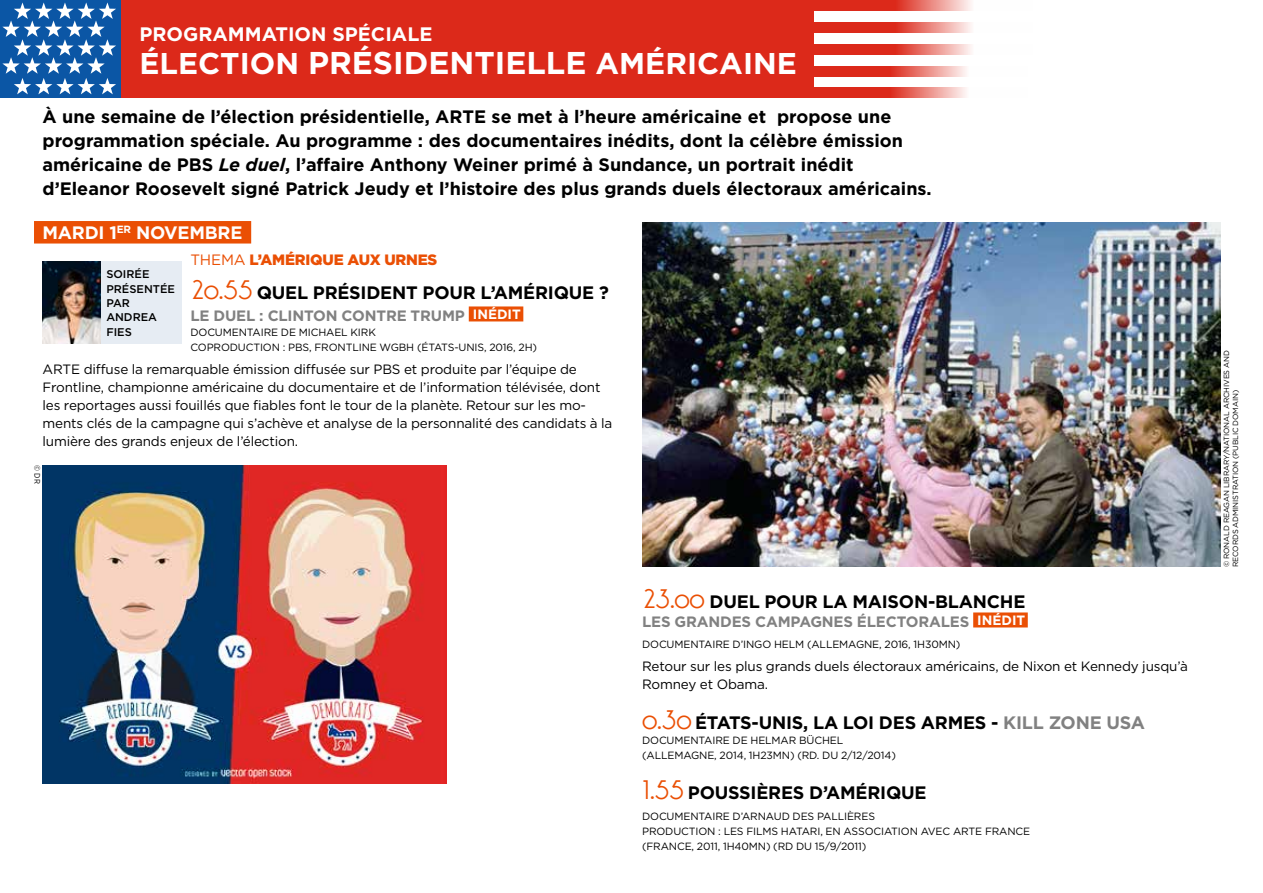
<style>
.page{position:relative;width:1263px;height:893px;background:#fff}
.page>*{position:absolute;margin:0;border:0;box-sizing:border-box;transform-origin:0 0}
.t1{font:700 30px "Gotham";color:#fff}
.t2{font:700 19.5px "Gotham";color:#fff}
.t3{font:700 18px/24px "Gotham";color:#000}
.t4{font:700 18px "Gotham";letter-spacing:-.01em;color:#fff}
.t5{font:700 15px "Gotham";letter-spacing:-.01em;color:#818181}
.t6{font:900 15px "Gotham";letter-spacing:-.01em;color:#ea4f04}
.t7{font:13.5px/18px "Gotham";letter-spacing:-.01em;color:#000}
.t8{font:500 11.25px/14.4px "Gotham";color:#000}
.t9{font:10.5px/15px "Gotham";letter-spacing:-.01em;color:#000}
.t10{font:7.95px "Gotham Narrow";color:#000}
.t11{font:7.5px/9px "Gotham";letter-spacing:-.01em;color:#000}
.s1{font-size:31.5px}
.s2{font-style:italic}
.s3{font-weight:400}
.s4{font-family:"Oksana MOD";font-weight:400;font-size:25.5px;color:#ea4f04}
.s5{font-size:13.5px;color:#fff}
.s6{color:#818181}
</style>
<div class="page">
<svg style="left:813px;top:0;width:158px;height:11px;background:#e3594e"></svg>
<svg style="left:813px;top:22px;width:158px;height:11px;background:#e3594e"></svg>
<svg style="left:813px;top:44px;width:158px;height:11px;background:#e3594e"></svg>
<svg style="left:813px;top:66px;width:153px;height:11px;background:#e45b4f"></svg>
<svg style="left:813px;top:87px;width:153px;height:11px;background:#e45b4f"></svg>
<img style="left:642px;top:222px;width:578px;height:344px">
<div style="left:97px;top:0;width:716px;height:98px;background:#dc291a"></div>
<img style="left:43px;top:261px;width:58px;height:83px">
<div style="left:101px;top:261px;width:81px;height:83px;background:#e6ecf3"></div>
<div style="left:34px;top:221px;width:217px;height:23px;background:#ea4f04"></div>
<div style="left:469px;top:306px;width:54px;height:15px;background:#ea4f04"></div>
<div style="left:973px;top:612px;width:55px;height:15px;background:#ea4f04"></div>
<img style="left:43px;top:465px;width:403px;height:319px">
<div style="left:0;top:0;width:120px;height:98px;background:#0b56a5"></div>
<svg style="left:2px;top:2px;width:114px;height:92px"></svg>
<p class="t2" style="left:139px;top:21px;width:295px">PROGRAMMATION SPÉCIALE</p>
<h1 class="t1" style="left:139px;top:44px;width:659px">ÉLECTION <span class="s1">PRÉSIDENTIELLE</span> AMÉRICAINE</h1>
<p class="t3" style="left:43px;top:105px;width:891px">À une semaine de l’élection présidentielle, ARTE se met à l’heure américaine et propose une programmation spéciale. Au programme : des documentaires inédits, dont la célèbre émission américaine de PBS <span class="s2">Le duel</span>, l’affaire Anthony Weiner primé à Sundance, un portrait inédit d’Eleanor Roosevelt signé Patrick Jeudy et l’histoire des plus grands duels électoraux américains.</p>
<p class="t4" style="left:43px;top:221px;width:201px">MARDI 1<sup>ER</sup> NOVEMBRE</p>
<p class="t6" style="left:190px;top:250px;width:248px"><span class="s3">THEMA</span> L’AMÉRIQUE AUX URNES</p>
<p class="t3" style="left:190px;top:280px;width:420px"><span class="s4">20.55</span> QUEL PRÉSIDENT POUR L’AMÉRIQUE ?</p>
<p class="t5" style="left:190px;top:306px;width:332px">LE DUEL : CLINTON CONTRE TRUMP <span class="s5">INÉDIT</span></p>
<p class="t9" style="left:190px;top:325px;width:348px">DOCUMENTAIRE DE MICHAEL KIRK<br>COPRODUCTION : PBS, FRONTLINE WGBH (ÉTATS-UNIS, 2016, 2H)</p>
<p class="t7" style="left:43px;top:360px;width:571px">ARTE diffuse la remarquable émission diffusée sur PBS et produite par l’équipe de Frontline, championne américaine du documentaire et de l’information télévisée, dont les reportages aussi fouillés que fiables font le tour de la planète. Retour sur les mo&shy;ments clés de la campagne qui s’achève et analyse de la personnalité des candidats à la lumière des grands enjeux de l’élection.</p>
<p class="t8" style="left:106px;top:267px;width:70px">SOIRÉE<br>PRÉSENTÉE<br>PAR<br>ANDREA<br>FIES</p>
<p class="t10" style="left:42px;top:465px;width:20px;rotate:90deg">© DR</p>
<p class="t3" style="left:642px;top:589px;width:385px"><span class="s4">23.00</span> DUEL POUR LA MAISON-BLANCHE</p>
<p class="t5" style="left:642px;top:612px;width:385px">LES GRANDES CAMPAGNES ÉLECTORALES <span class="s5">INÉDIT</span></p>
<p class="t9" style="left:642px;top:637px;width:320px">DOCUMENTAIRE D’INGO HELM (ALLEMAGNE, 2016, 1H30MN)</p>
<p class="t7" style="left:642px;top:657px;width:547px">Retour sur les plus grands duels électoraux américains, de Nixon et Kennedy jusqu’à<br>Romney et Obama.</p>
<p class="t3" style="left:642px;top:711px;width:504px"><span class="s4">0.30</span> ÉTATS-UNIS, LA LOI DES ARMES - <span class="s6">KILL ZONE USA</span></p>
<p class="t9" style="left:642px;top:733px;width:255px">DOCUMENTAIRE DE HELMAR BÜCHEL (ALLEMAGNE, 2014, 1H23MN) (RD. DU 2/12/2014)</p>
<p class="t3" style="left:642px;top:781px;width:286px"><span class="s4">1.55</span> POUSSIÈRES D’AMÉRIQUE</p>
<p class="t9" style="left:642px;top:809px;width:390px">DOCUMENTAIRE D’ARNAUD DES PALLIÈRES<br>PRODUCTION : LES FILMS HATARI, EN ASSOCIATION AVEC ARTE FRANCE (FRANCE, 2011, 1H40MN) (RD DU 15/9/2011)</p>
<p class="t11" style="left:1222px;top:567px;width:219px;rotate:-90deg">© RONALD REAGAN LIBRARY/NATIONAL ARCHIVES AND<br>RECORDS ADMINISTRATION (PUBLIC DOMAIN)</p>
</div>
